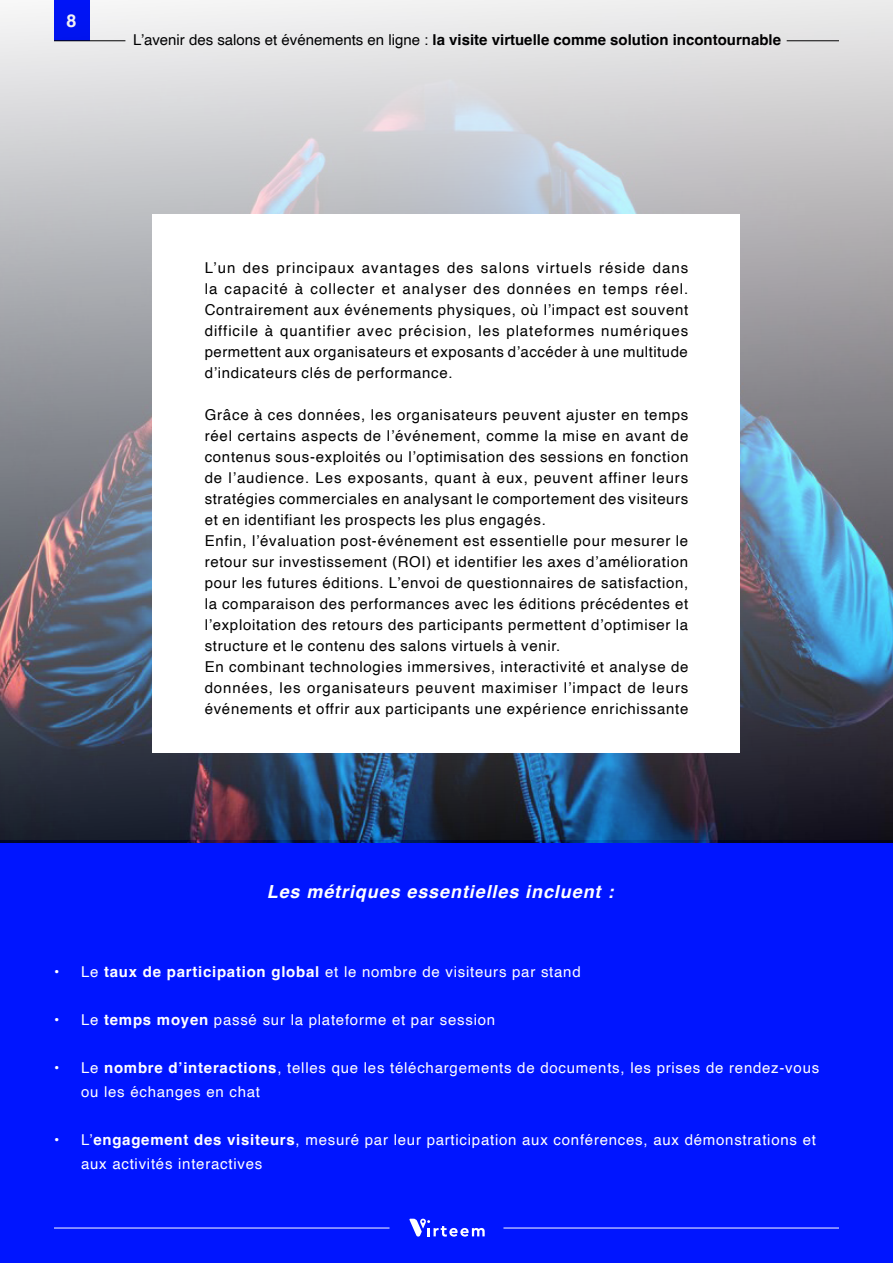
<style>
.page{position:relative;width:893px;height:1263px;background:#fff}
.page>*{position:absolute;margin:0;border:0;box-sizing:border-box;transform-origin:0 0}
.t1{font:italic 700 18px "Helvetica";letter-spacing:.05em;color:#fff}
.t2{font:700 18px "Helvetica";color:#fff}
.t3{font:15px/21px "Helvetica";letter-spacing:.045em;color:#000;text-align:justify}
.t4{font:15px/24px "Helvetica";letter-spacing:.05em;color:#fff}
.t5{font:700 15px "Helvetica";color:#000}
.s1{font-weight:400}
.s2{font-weight:700}
</style>
<div class="page">
<div style="left:0;top:840px;width:893px;height:423px;background:#0015ff"></div>
<img style="left:0;top:0;width:893px;height:842px">
<div style="left:153px;top:214px;width:587px;height:539px;background:#fff"></div>
<svg style="left:409px;top:1219px;width:76px;height:18px"></svg>
<hr style="left:503px;top:1227px;width:336px;height:1px;background:#fff">
<hr style="left:54px;top:1227px;width:335px;height:1px;background:#fff">
<p class="t2" style="left:67px;top:10px;width:12px">8</p>
<p class="t5" style="left:133px;top:31px;width:649px"><span class="s1">L’avenir des salons et événements en ligne :</span> la visite virtuelle comme solution incontournable</p>
<p class="t3" style="left:205px;top:258px;width:485px">L’un des principaux avantages des salons virtuels réside dans la capacité à collecter et analyser des données en temps réel.<br>Contrairement aux événements physiques, où l’impact est souvent difficile à quantifier avec précision, les plateformes numériques permettent aux organisateurs et exposants d’accéder à une multitude d’indicateurs clés de performance.</p>
<p class="t3" style="left:205px;top:405px;width:485px;text-align:left">Grâce à ces données, les organisateurs peuvent ajuster en temps réel certains aspects de l’événement, comme la mise en avant de contenus sous-exploités ou l’optimisation des sessions en fonction de l’audience. Les exposants, quant à eux, peuvent affiner leurs stratégies commerciales en analysant le comportement des visiteurs et en identifiant les prospects les plus engagés.<br>Enfin, l’évaluation post-événement est essentielle pour mesurer le retour sur investissement (ROI) et identifier les axes d’amélioration pour les futures éditions. L’envoi de questionnaires de satisfaction, la comparaison des performances avec les éditions précédentes et l’exploitation des retours des participants permettent d’optimiser la structure et le contenu des salons virtuels à venir.<br>En combinant technologies immersives, interactivité et analyse de données, les organisateurs peuvent maximiser l’impact de leurs événements et offrir aux participants une expérience enrichissante</p>
<p class="t1" style="left:267px;top:881px;width:348px">Les métriques essentielles incluent :</p>
<p class="t4" style="left:54px;top:960px;width:528px">• Le <span class="s2">taux de participation global</span> et le nombre de visiteurs par stand</p>
<p class="t4" style="left:54px;top:1008px;width:443px">• Le <span class="s2">temps moyen</span> passé sur la plateforme et par session</p>
<p class="t4" style="left:81px;top:1056px;width:740px;text-indent:-27px">• Le <span class="s2">nombre d’interactions</span>, telles que les téléchargements de documents, les prises de rendez-vous ou les échanges en chat</p>
<p class="t4" style="left:81px;top:1128px;width:736px;text-indent:-27px">• L’<span class="s2">engagement des visiteurs</span>, mesuré par leur participation aux conférences, aux démonstrations et aux activités interactives</p>
</div>
